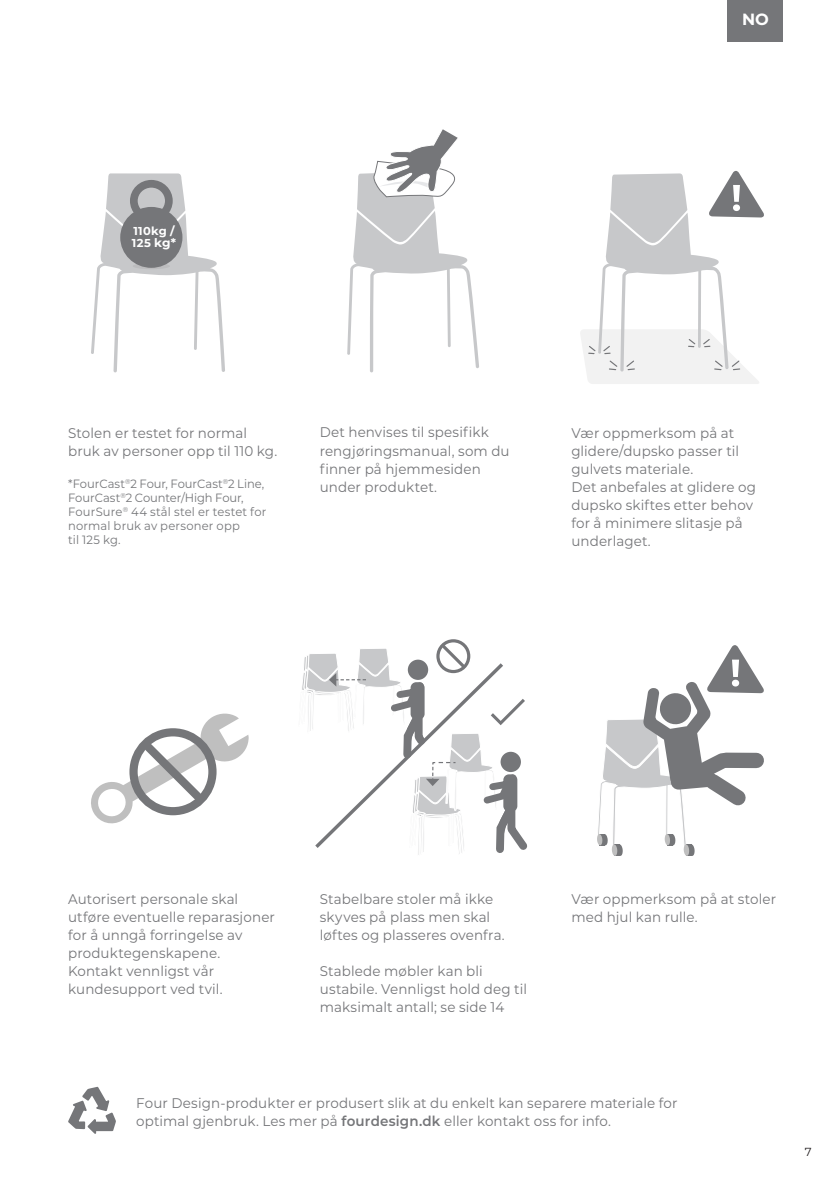
<style>
.page{position:relative;width:840px;height:1191px;background:#fff}
.page>*{position:absolute;margin:0;border:0;box-sizing:border-box;transform-origin:0 0}
.t1{font:700 16.2px "Montserrat";color:#fff}
.t2{font:14px/18px "Montserrat";letter-spacing:.01em;color:#757679;scale:.96 1}
.t3{font:12px/14px "Montserrat";letter-spacing:.005em;color:#757679;scale:.96 1}
.t4{font:11.6px "Montserrat";color:#231f20}
.t5{font:700 11.4px/12px "Montserrat";letter-spacing:.03em;color:#fff}
.s1{font-size:12px}
.s2{font-weight:600}
</style>
<div class="page">
<div style="left:727px;top:0;width:55px;height:41px;background:#757679"></div>
<svg style="left:91px;top:173px;width:134px;height:199px"></svg>
<div style="left:132px;top:263px;width:38px;height:6px;background:#bcbcbe;border-radius:50%"></div>
<div style="left:120px;top:207px;width:62px;height:61px;background:#757679;border-radius:50%"></div>
<div style="left:130px;top:180px;width:43px;height:42px;border:8px solid #757679;border-radius:50%"></div>
<svg style="left:347px;top:129px;width:132px;height:243px"></svg>
<svg style="left:91px;top:713px;width:157px;height:111px"></svg>
<svg style="left:580px;top:171px;width:184px;height:213px"></svg>
<svg style="left:597px;top:645px;width:167px;height:211px"></svg>
<svg style="left:68px;top:1086px;width:48px;height:48px"></svg>
<div style="left:436px;top:639px;width:34px;height:34px;border:3px solid #757679;border-radius:50%"></div>
<svg style="left:302px;top:640px;width:226px;height:215px"></svg>
<p class="t1" style="left:741px;top:8px;width:28px">NO</p>
<p class="t5" style="left:132px;top:225px;width:45px">110kg /<br>125 <span class="s1">kg*</span></p>
<p class="t2" style="left:68px;top:423px;width:219px">Stolen er testet for normal bruk av personer opp til 110 kg.</p>
<p class="t3" style="left:68px;top:476px;width:208px">*FourCast<sup>®</sup>2 Four, FourCast<sup>®</sup>2 Line,<br>FourCast<sup>®</sup>2 Counter/High Four,<br>FourSure<sup>®</sup> 44 stål stel er testet for normal bruk av personer opp<br>til 125 kg.</p>
<p class="t2" style="left:319px;top:423px;width:199px">Det henvises til spesifikk rengjøringsmanual, som du finner på hjemmesiden under produktet.</p>
<p class="t2" style="left:571px;top:423px;width:194px">Vær oppmerksom på at glidere/dupsko passer til gulvets materiale.<br>Det anbefales at glidere og dupsko skiftes etter behov for å minimere slitasje på underlaget.</p>
<p class="t2" style="left:68px;top:889px;width:217px">Autorisert personale skal utføre eventuelle reparasjoner for å unngå forringelse av produktegenskapene.<br>Kontakt vennligst vår kundesupport ved tvil.</p>
<p class="t2" style="left:319px;top:889px;width:194px">Stabelbare stoler må ikke skyves på plass men skal løftes og plasseres ovenfra.</p>
<p class="t2" style="left:319px;top:961px;width:217px">Stablede møbler kan bli ustabile. Vennligst hold deg til maksimalt antall; se side 14</p>
<p class="t2" style="left:571px;top:889px;width:215px">Vær oppmerksom på at stoler med hjul kan rulle.</p>
<p class="t2" style="left:136px;top:1093px;width:565px">Four Design-produkter er produsert slik at du enkelt kan separere materiale for optimal gjenbruk. Les mer på <span class="s2">fourdesign.dk</span> eller kontakt oss for info.</p>
<p class="t4" style="left:804px;top:1143px;width:8px">7</p>
</div>
